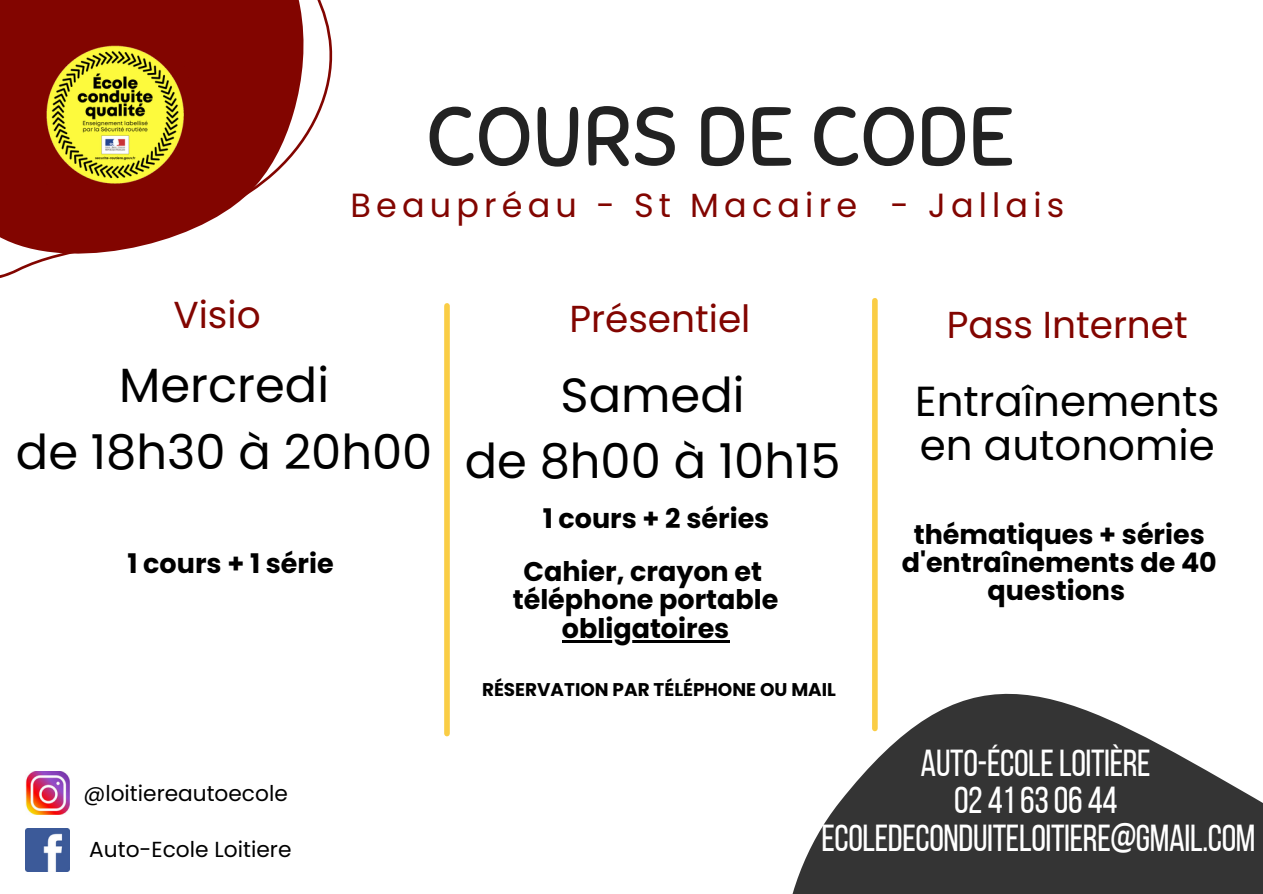
<style>
.page{position:relative;width:1263px;height:894px;background:#fff}
.page>*{position:absolute;margin:0;border:0;box-sizing:border-box;transform-origin:0 0}
.t1{font:82.65px "Sniglet";color:#222}
.t2{font:48px "Poppins";color:#000}
.t3{font:42px/43.8px "Poppins";color:#000}
.t4{font:37.5px "Bebas Neue";letter-spacing:-.01em;color:#fff}
.t5{font:37.5px "Poppins";color:#820500}
.t6{font:33.45px "Poppins";letter-spacing:.155em;color:#820500}
.t7{font:700 27px/28px "Poppins";color:#000;text-align:center}
.t8{font:21.75px "Poppins";color:#000}
.t9{font:700 18.45px "Poppins";color:#000}
</style>
<div class="page">
<img style="left:25px;top:771px;width:44px;height:43px">
<img style="left:25px;top:828px;width:44px;height:43px">
<hr style="left:562px;top:639px;width:167px;height:3px;background:#000">
<div style="left:444px;top:306px;width:6px;height:427px;background:#facd45"></div>
<div style="left:872px;top:300px;width:6px;height:428px;background:#facd45"></div>
<svg style="left:0;top:0;width:333px;height:278px;fill:#820500"></svg>
<svg style="left:793px;top:645px;width:470px;height:248px;fill:#343434"></svg>
<img style="left:43px;top:46px;width:145px;height:138px">
<p class="t1" style="left:426px;top:86px;width:590px">COURS DE CODE</p>
<p class="t5" style="left:173px;top:288px;width:89px">Visio</p>
<p class="t6" style="left:351px;top:182px;width:715px">Beaupréau - St Macaire - Jallais</p>
<p class="t5" style="left:569px;top:293px;width:183px">Présentiel</p>
<p class="t5" style="left:947px;top:298px;width:243px">Pass Internet</p>
<p class="t2" style="left:119px;top:352px;width:211px">Mercredi</p>
<p class="t2" style="left:16px;top:418px;width:418px">de 18h30 à 20h00</p>
<p class="t7" style="left:127px;top:549px;width:208px">1 cours + 1 série</p>
<p class="t8" style="left:83px;top:777px;width:206px">@loitiereautoecole</p>
<p class="t8" style="left:89px;top:834px;width:204px">Auto-Ecole Loitiere</p>
<p class="t2" style="left:561px;top:361px;width:185px">Samedi</p>
<p class="t2" style="left:465px;top:427px;width:377px">de 8h00 à 10h15</p>
<p class="t7" style="left:543px;top:504px;width:228px">1 cours + 2 séries</p>
<p class="t7" style="left:523px;top:557px;width:240px">Cahier, crayon et</p>
<p class="t7" style="left:513px;top:586px;width:267px">téléphone portable obligatoires</p>
<p class="t9" style="left:482px;top:676px;width:355px">RÉSERVATION PAR TÉLÉPHONE OU MAIL</p>
<p class="t3" style="left:915px;top:379px;width:306px">Entraînements en autonomie</p>
<p class="t7" style="left:902px;top:520px;width:317px">thématiques + séries d'entraînements de 40 questions</p>
<p class="t4" style="left:921px;top:747px;width:232px">AUTO-ÉCOLELOITIÈRE</p>
<p class="t4" style="left:954px;top:785px;width:165px">02 416306 44</p>
<p class="t4" style="left:821px;top:822px;width:436px">ECOLEDECONDUITELOITIERE@GMAIL.COM</p>
</div>
